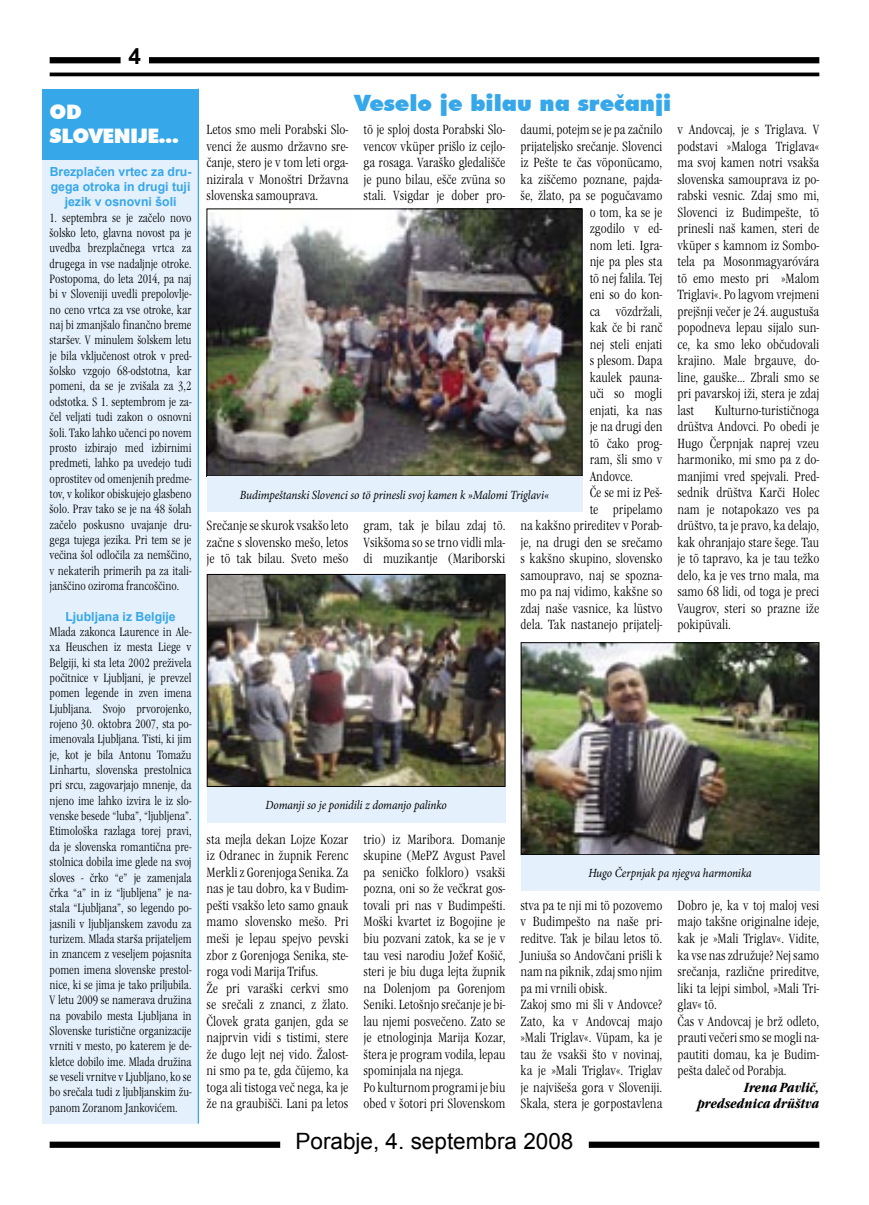
<style>
.page{position:relative;width:869px;height:1205px;background:#fff}
.page>*{position:absolute;margin:0;border:0;box-sizing:border-box;transform-origin:0 0}
.t1{font:22.5px "Arial";color:#000}
.t2{font:900 22.5px "Futura BT";color:#36a7e9}
.t3{font:700 22.5px "Arial";color:#000}
.t4{font:900 20px/24px "Futura BT";letter-spacing:-.025em;color:#fff}
.t5{font:13.75px/16.5px "Garamond Itc TEE Ligh Cond";color:#000;text-align:justify}
.t6{font:italic 700 condensed 13.75px/16.5px "Garamond Itc TEE";color:#000;text-align:right}
.t7{font:12.5px/15.4px "Garamond Itc TEE Ligh Cond";color:#000;text-align:justify}
.t8{font:italic 12.5px "Minion Pro";letter-spacing:-.01em;color:#000;scale:.9 1}
.t9{font:700 12.5px/15.4px "Arial";color:#36a7e9;text-align:center}
</style>
<div class="page">
<div style="left:50px;top:1141px;width:230px;height:7px;background:#000"></div>
<div style="left:588px;top:1141px;width:231px;height:7px;background:#000"></div>
<hr style="left:50px;top:73px;width:769px;height:3px;background:#000">
<div style="left:50px;top:57px;width:70px;height:6px;background:#000"></div>
<div style="left:149px;top:57px;width:670px;height:6px;background:#000"></div>
<div style="left:43px;top:89px;width:155px;height:1034px;background:#e4f0fb"></div>
<div style="left:43px;top:89px;width:155px;height:70px;background:#36a7e9"></div>
<hr style="left:198px;top:89px;width:1px;height:1034px;background:#36a7e9">
<img style="left:209px;top:576px;width:294px;height:209px">
<div style="left:207px;top:574px;width:298px;height:213px;border:1px solid #000"></div>
<div style="left:207px;top:787px;width:298px;height:35px;background:#e4f0fb"></div>
<img style="left:522px;top:644px;width:295px;height:209px">
<div style="left:520px;top:642px;width:299px;height:213px;border:1px solid #000"></div>
<div style="left:520px;top:855px;width:299px;height:35px;background:#e4f0fb"></div>
<img style="left:208px;top:211px;width:372px;height:263px">
<div style="left:206px;top:209px;width:376px;height:267px;border:1px solid #000"></div>
<div style="left:206px;top:476px;width:376px;height:36px;background:#e4f0fb"></div>
<h1 class="t3" style="left:128px;top:41px;width:14px">4</h1>
<h2 class="t4" style="left:50px;top:100px;width:131px">OD<br>SLOVENIJE…</h2>
<h1 class="t2" style="left:354px;top:90px;width:318px">Veselo je bilau na srečanji</h1>
<p class="t9" style="left:50px;top:164px;width:143px">Brezplačen vrtec za dru&shy;gega otroka in drugi tuji jezik v osnovni šoli</p>
<p class="t7" style="left:50px;top:210px;width:143px">1. septembra se je začelo novo šolsko leto, glavna novost pa je uvedba brezplačnega vrtca za drugega in vse nadaljnje otroke.<br>Postopoma, do leta 2014, pa naj bi v Sloveniji uvedli prepolovlje&shy;no ceno vrtca za vse otroke, kar naj bi zmanjšalo finančno breme staršev. V minulem šolskem letu je bila vključenost otrok v pred&shy;šolsko vzgojo 68-odstotna, kar pomeni, da se je zvišala za 3,2 odstotka. S 1. septembrom je za&shy;čel veljati tudi zakon o osnovni šoli. Tako lahko učenci po novem prosto izbirajo med izbirnimi predmeti, lahko pa uvedejo tudi oprostitev od omenjenih predme&shy;tov, v kolikor obiskujejo glasbeno šolo. Prav tako se je na 48 šolah začelo poskusno uvajanje dru&shy;gega tujega jezika. Pri tem se je večina šol odločila za nemščino, v nekaterih primerih pa za itali&shy;janščino oziroma francoščino.</p>
<p class="t9" style="left:65px;top:609px;width:112px">Ljubljana iz Belgije</p>
<p class="t7" style="left:50px;top:624px;width:143px">Mlada zakonca Laurence in Ale&shy;xa Heuschen iz mesta Liege v Belgiji, ki sta leta 2002 preživela počitnice v Ljubljani, je prevzel pomen legende in zven imena Ljubljana. Svojo prvorojenko, rojeno 30. oktobra 2007, sta po&shy;imenovala Ljubljana. Tisti, ki jim je, kot je bila Antonu Tomažu Linhartu, slovenska prestolnica pri srcu, zagovarjajo mnenje, da njeno ime lahko izvira le iz slo&shy;venske besede “luba”, “ljubljena”.<br>Etimološka razlaga torej pravi, da je slovenska romantična pre&shy;stolnica dobila ime glede na svoj sloves - črko “e” je zamenjala črka “a” in iz “ljubljena” je na&shy;stala “Ljubljana”, so legendo po&shy;jasnili v ljubljanskem zavodu za turizem. Mlada starša prijateljem in znancem z veseljem pojasnita pomen imena slovenske prestol&shy;nice, ki se jima je tako priljubila.<br>V letu 2009 se namerava družina na povabilo mesta Ljubljana in Slovenske turistične organizacije vrniti v mesto, po katerem je de&shy;kletce dobilo ime. Mlada družina se veseli vrnitve v Ljubljano, ko se bo srečala tudi z ljubljanskim žu&shy;panom Zoranom Jankovićem.</p>
<p class="t5" style="left:363px;top:122px;width:143px">tö je sploj dosta Porabski Slo&shy;vencov vküper prišlo iz cejlo&shy;ga rosaga. Varaško gledališče je puno bilau, ešče zvüna so stali. Vsigdar je dober pro-</p>
<p class="t5" style="left:206px;top:122px;width:143px">Letos smo meli Porabski Slo&shy;venci že ausmo državno sre&shy;čanje, stero je v tom leti orga&shy;nizirala v Monoštri Državna slovenska samouprava.</p>
<p class="t5" style="left:677px;top:122px;width:143px">v Andovcaj, je s Triglava. V podstavi »Maloga Triglava« ma svoj kamen notri vsakša slovenska samouprava iz po&shy;rabski vesnic. Zdaj smo mi, Slovenci iz Budimpešte, tö prinesli naš kamen, steri de vküper s kamnom iz Sombo&shy;tela pa Mosonmagyaróvára tö emo mesto pri »Malom Triglavi«. Po lagvom vrejmeni prejšnji večer je 24. augustuša popodneva lepau sijalo sun&shy;ce, ka smo leko občudovali krajino. Male brgauve, do&shy;line, gauške... Zbrali smo se pri pavarskoj iži, stera je zdaj last</p>
<p class="t5" style="left:520px;top:122px;width:143px">daumi, potejm se je pa začnilo</p>
<p class="t5" style="left:520px;top:138px;width:143px">prijateljsko srečanje. Slovenci</p>
<p class="t5" style="left:520px;top:155px;width:143px">iz Pešte te čas vöponücamo,</p>
<p class="t5" style="left:520px;top:171px;width:143px">ka ziščemo poznane, pajda-</p>
<p class="t5" style="left:520px;top:188px;width:143px">še, žlato, pa se pogučavamo</p>
<p class="t5" style="left:589px;top:204px;width:74px">o tom, ka se je</p>
<p class="t5" style="left:589px;top:221px;width:74px">zgodilo v ed-</p>
<p class="t5" style="left:589px;top:237px;width:74px">nom leti. Igra-</p>
<p class="t5" style="left:589px;top:254px;width:74px">nje pa ples sta</p>
<p class="t5" style="left:589px;top:270px;width:74px">tö nej falila. Tej</p>
<p class="t5" style="left:589px;top:287px;width:74px">eni so do kon-</p>
<p class="t5" style="left:589px;top:303px;width:74px">ca vözdržali,</p>
<p class="t5" style="left:589px;top:320px;width:74px">kak če bi ranč</p>
<p class="t5" style="left:589px;top:336px;width:74px">nej steli enjati</p>
<p class="t5" style="left:589px;top:353px;width:74px">s plesom. Dapa</p>
<p class="t5" style="left:589px;top:369px;width:74px">kaulek pauna-</p>
<p class="t5" style="left:589px;top:386px;width:74px">uči so mogli</p>
<p class="t5" style="left:589px;top:402px;width:74px">enjati, ka nas</p>
<p class="t5" style="left:589px;top:419px;width:74px">je na drugi den</p>
<p class="t5" style="left:589px;top:435px;width:74px">tö čako prog-</p>
<p class="t5" style="left:589px;top:452px;width:74px">ram, šli smo v</p>
<p class="t5" style="left:589px;top:468px;width:45px">Andovce.</p>
<p class="t5" style="left:589px;top:485px;width:74px">Če se mi iz Peš-</p>
<p class="t5" style="left:589px;top:501px;width:74px">te pripelamo</p>
<p class="t5" style="left:520px;top:518px;width:143px">na kakšno prireditev v Porab-</p>
<p class="t5" style="left:520px;top:534px;width:143px">je, na drugi den se srečamo</p>
<p class="t5" style="left:520px;top:551px;width:143px">s kakšno skupino, slovensko</p>
<p class="t5" style="left:520px;top:567px;width:143px">samoupravo, naj se spozna-</p>
<p class="t5" style="left:520px;top:584px;width:143px">mo pa naj vidimo, kakšne so</p>
<p class="t5" style="left:520px;top:600px;width:143px">zdaj naše vasnice, ka lüstvo</p>
<p class="t5" style="left:520px;top:617px;width:143px">dela. Tak nastanejo prijatelj-</p>
<p class="t5" style="left:677px;top:402px;width:143px;text-indent:37px">Kulturno-turističnoga drüštva Andovci. Po obedi je Hugo Čerpnjak naprej vzeu harmoniko, mi smo pa z do&shy;manjimi vred spejvali. Pred&shy;sednik drüštva Karči Holec nam je notapokazo ves pa drüštvo, ta je pravo, ka delajo, kak ohranjajo stare šege. Tau je tö tapravo, ka je tau težko delo, ka je ves trno mala, ma samo 68 lidi, od toga je preci Vaugrov, steri so prazne iže pokipüvali.</p>
<p class="t8" style="left:240px;top:487px;width:345px">Budimpeštanski Slovenci so tö prinesli svoj kamen k »Malomi Triglavi«</p>
<p class="t5" style="left:363px;top:518px;width:143px">gram, tak je bilau zdaj tö.<br>Vsikšoma so se trno vidli mla&shy;di muzikantje (Mariborski</p>
<p class="t5" style="left:206px;top:518px;width:143px">Srečanje se skurok vsakšo leto začne s slovensko mešo, letos je tö tak bilau. Sveto mešo</p>
<p class="t8" style="left:265px;top:797px;width:203px">Domanji so je ponidili z domanjo palinko</p>
<p class="t5" style="left:363px;top:831px;width:143px;text-align:left">trio) iz Maribora. Domanje skupine (MePZ Avgust Pavel pa seničko folkloro) vsakši pozna, oni so že večkrat gos&shy;tovali pri nas v Budimpešti.<br>Moški kvartet iz Bogojine je biu pozvani zatok, ka se je v tau vesi narodiu Jožef Košič, steri je biu duga lejta župnik na Dolenjom pa Gorenjom<br>Seniki. Letošnjo srečanje je bi&shy;lau njemi posvečeno. Zato se je etnologinja Marija Kozar, štera je program vodila, lepau spominjala na njega.<br>Po kulturnom programi je biu obed v šotori pri Slovenskom</p>
<p class="t5" style="left:206px;top:831px;width:143px;text-align:left">sta mejla dekan Lojze Kozar iz Odranec in župnik Ferenc<br>Merkli z Gorenjoga Senika. Za nas je tau dobro, ka v Budim&shy;pešti vsakšo leto samo gnauk mamo slovensko mešo. Pri meši je lepau spejvo pevski zbor z Gorenjoga Senika, ste&shy;roga vodi Marija Trifus.<br>Že pri varaški cerkvi smo se srečali z znanci, z žlato.<br>Človek grata ganjen, gda se najprvin vidi s tistimi, stere že dugo lejt nej vido. Žalost&shy;ni smo pa te, gda čüjemo, ka toga ali tistoga več nega, ka je že na graubišči. Lani pa letos</p>
<p class="t8" style="left:588px;top:866px;width:183px">Hugo Čerpnjak pa njegva harmonika</p>
<p class="t5" style="left:677px;top:897px;width:143px;text-align:left">Dobro je, ka v toj maloj vesi majo takšne originalne ideje, kak je »Mali Triglav«. Vidite, ka vse nas združuje? Nej samo srečanja, različne prireditve, liki ta lejpi simbol, »Mali Tri&shy;glav« tö.<br>Čas v Andovcaj je brž odleto, prauti večeri smo se mogli na&shy;pautiti domau, ka je Budim&shy;pešta daleč od Porabja.</p>
<p class="t6" style="left:697px;top:1079px;width:123px">Irena Pavlič, predsednica drüštva</p>
<p class="t5" style="left:520px;top:897px;width:143px;text-align:left">stva pa te nji mi tö pozovemo v Budimpešto na naše pri&shy;reditve. Tak je bilau letos tö.<br>Juniuša so Andovčani prišli k nam na piknik, zdaj smo njim pa mi vrnili obisk.<br>Zakoj smo mi šli v Andovce?<br>Zato, ka v Andovcaj majo »Mali Triglav«. Vüpam, ka je tau že vsakši što v novinaj, ka je »Mali Triglav«. Triglav je najvišeša gora v Sloveniji.<br>Skala, stera je gorpostavlena</p>
<h1 class="t1" style="left:295px;top:1126px;width:279px">Porabje, 4. septembra 2008</h1>
</div>
